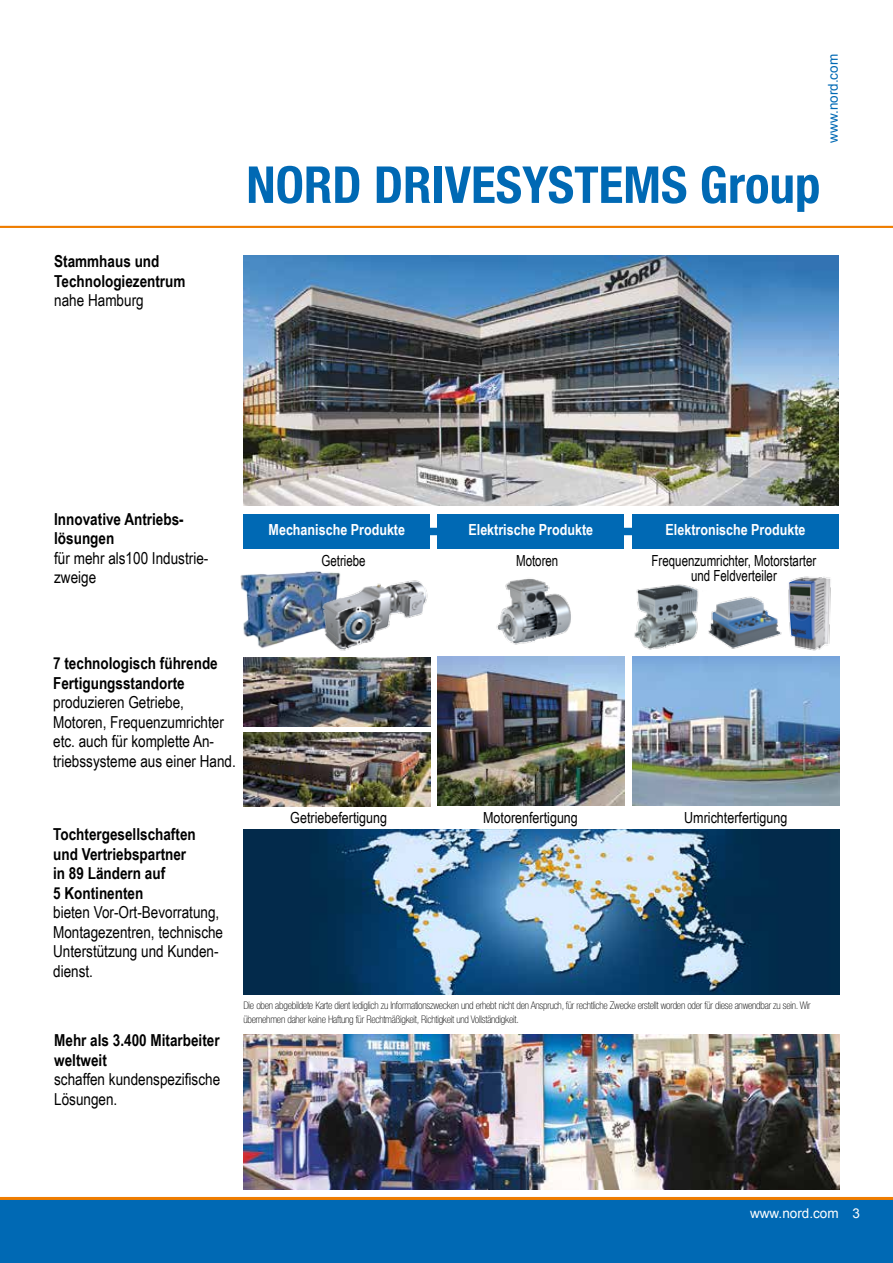
<style>
.page{position:relative;width:893px;height:1263px;background:#fff}
.page>*{position:absolute;margin:0;border:0;box-sizing:border-box;transform-origin:0 0}
.t1{font:700 condensed 51px "Helvetica Neue";color:#0069b4}
.t2{font:16.5px/19.5px "Arial Narrow";color:#000}
.t3{font:700 16.5px/19.5px "Arial Narrow";color:#000}
.t4{font:15.3px/15.3px "Arial Narrow";color:#000;text-align:center;scale:.92 1}
.t5{font:700 15.3px "Arial Narrow";color:#fff}
.t6{font:15.3px "Arial Narrow";color:#000}
.t7{font:13.5px "Arial";color:#fff}
.t8{font:13.5px "Arial";color:#0069b4}
.t9{font:100 condensed 10.5px/13.5px "Helvetica Neue";letter-spacing:-.02em;color:#000}
</style>
<div class="page">
<div style="left:0;top:1198px;width:893px;height:65px;background:#0069b4"></div>
<hr style="left:0;top:1197px;width:893px;height:3px;background:#ef7d00">
<hr style="left:0;top:226px;width:893px;height:2px;background:#ef7d00">
<img style="left:243px;top:658px;width:187px;height:68px">
<img style="left:243px;top:732px;width:187px;height:74px">
<div style="left:243px;top:514px;width:187px;height:34px;background:#0069b4"></div>
<div style="left:437px;top:514px;width:187px;height:34px;background:#0069b4"></div>
<div style="left:632px;top:514px;width:207px;height:34px;background:#0069b4"></div>
<div style="left:367px;top:528px;width:321px;height:7px;background:#0069b4"></div>
<img style="left:496px;top:579px;width:75px;height:66px">
<img style="left:243px;top:829px;width:596px;height:166px">
<img style="left:437px;top:657px;width:188px;height:148px">
<img style="left:632px;top:657px;width:207px;height:148px">
<img style="left:243px;top:1035px;width:596px;height:154px">
<img style="left:243px;top:255px;width:596px;height:250px">
<img style="left:634px;top:584px;width:65px;height:66px">
<img style="left:788px;top:576px;width:43px;height:75px">
<img style="left:708px;top:590px;width:82px;height:61px">
<img style="left:240px;top:571px;width:100px;height:77px">
<img style="left:297px;top:574px;width:151px;height:84px">
<p class="t3" style="left:54px;top:251px;width:133px">Stammhaus und<br>Technologiezentrum</p>
<p class="t2" style="left:54px;top:290px;width:91px">nahe Hamburg</p>
<p class="t8" style="left:824px;top:143px;width:90px;rotate:-90deg">www.nord.com</p>
<h1 class="t1" style="left:246px;top:154px;width:576px">NORD DRIVESYSTEMS Group</h1>
<p class="t3" style="left:54px;top:509px;width:131px">Innovative Antriebs&shy;lösungen</p>
<p class="t2" style="left:54px;top:548px;width:156px">für mehr als100 Industrie&shy;zweige</p>
<p class="t5" style="left:269px;top:518px;width:138px">Mechanische Produkte</p>
<p class="t5" style="left:468px;top:518px;width:126px">Elektrische Produkte</p>
<p class="t5" style="left:666px;top:518px;width:141px">Elektronische Produkte</p>
<p class="t4" style="left:321px;top:552px;width:50px">Getriebe</p>
<p class="t4" style="left:516px;top:552px;width:47px">Motoren</p>
<p class="t4" style="left:652px;top:552px;width:180px">Frequenzumrichter, Motorstarter und Feldverteiler</p>
<p class="t3" style="left:53px;top:653px;width:166px">7 technologisch führende<br>Fertigungsstandorte</p>
<p class="t2" style="left:53px;top:692px;width:184px">produzieren Getriebe,<br>Motoren, Frequenzumrichter etc. auch für komplette An&shy;triebssysteme aus einer Hand.</p>
<p class="t3" style="left:53px;top:824px;width:144px">Tochtergesellschaften und Vertriebspartner in 89 Ländern auf<br>5 Kontinenten</p>
<p class="t2" style="left:53px;top:902px;width:171px">bieten Vor-Ort-Bevorratung,<br>Montagezentren, technische<br>Unterstützung und Kunden&shy;dienst.</p>
<p class="t3" style="left:54px;top:1030px;width:167px">Mehr als 3.400 Mitarbeiter weltweit</p>
<p class="t2" style="left:54px;top:1069px;width:167px">schaffen kundenspezifische<br>Lösungen.</p>
<p class="t6" style="left:290px;top:806px;width:98px">Getriebefertigung</p>
<p class="t6" style="left:483px;top:806px;width:96px">Motorenfertigung</p>
<p class="t6" style="left:684px;top:806px;width:105px">Umrichterfertigung</p>
<p class="t9" style="left:243px;top:999px;width:569px">Die oben abgebildete Karte dient lediglich zu Informationszwecken und erhebt nicht den Anspruch, für rechtliche Zwecke erstellt worden oder für diese anwendbar zu sein. Wir übernehmen daher keine Haftung für Rechtmäßigkeit, Richtigkeit und Vollständigkeit.</p>
<p class="t7" style="left:750px;top:1205px;width:111px">www.nord.com 3</p>
</div>
